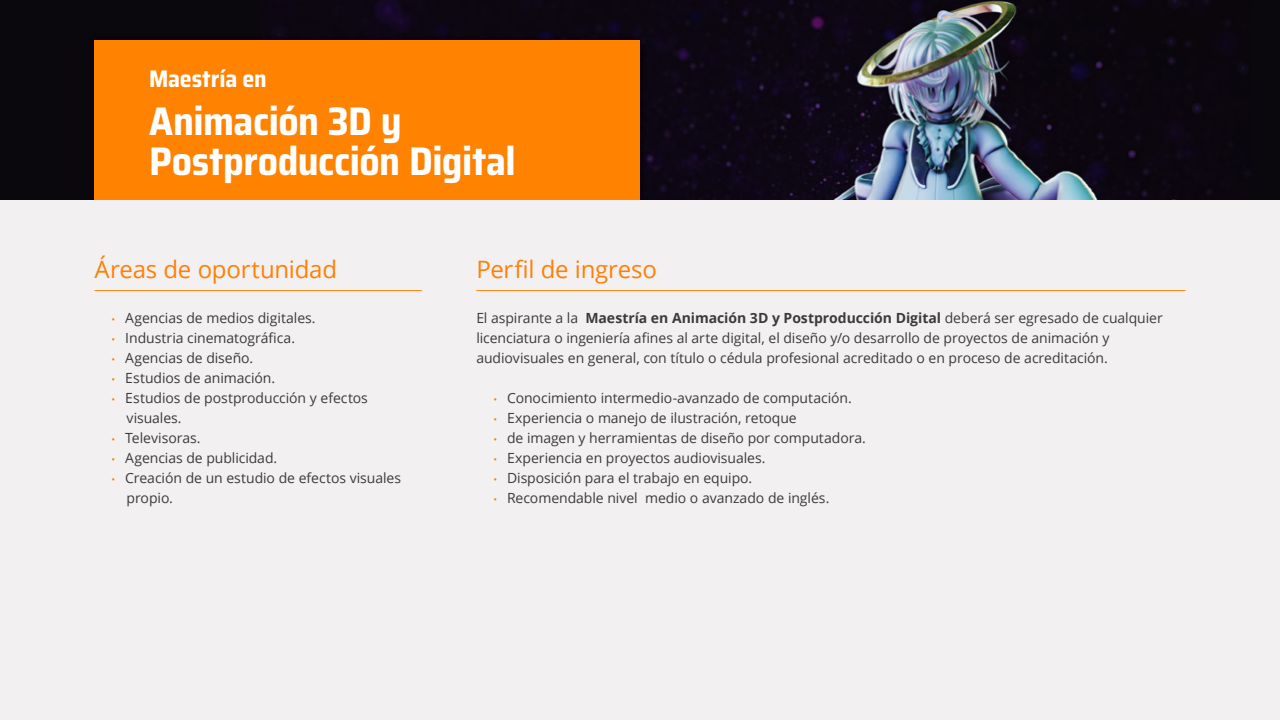
<style>
.page{position:relative;width:1280px;height:720px;background:#fff}
.page>*{position:absolute;margin:0;border:0;box-sizing:border-box;transform-origin:0 0}
.t1{font:700 semi-condensed 40px/40px "Saira";letter-spacing:-.01em;color:#fff}
.Tema{font:24px "Open Sans";letter-spacing:-.01em;color:#ff8006}
.t2{font:700 semi-condensed 24px "Saira";letter-spacing:-.005em;color:#fff}
.Paragraph_Style_1{font:14px/20px "Open Sans";letter-spacing:-.005em;color:#3c3a3b}
.s1{font-size:10px;color:#ff8200}
.s2{font-weight:700}
</style>
<div class="page">
<div style="left:0;top:0;width:1280px;height:200px;background:#0a080d"></div>
<img style="left:273px;top:0;width:976px;height:200px">
<div style="left:88px;top:33px;width:559px;height:174px;background:#09050c"></div>
<div style="left:95px;top:40px;width:545px;height:160px;background:#ff8200"></div>
<div style="left:0;top:200px;width:1280px;height:520px;background:#f3f0f1"></div>
<hr style="left:95px;top:290px;width:327px;height:1px;background:#ff8006">
<hr style="left:476px;top:290px;width:709px;height:1px;background:#ff8006">
<h2 class="t2" style="left:149px;top:61px;width:119px">Maestría en</h2>
<h1 class="t1" style="left:149px;top:101px;width:368px">Animación 3D y<br>Postproducción Digital</h1>
<p class="Tema" style="left:95px;top:253px;width:244px">Áreas de oportunidad</p>
<p class="Paragraph_Style_1" style="left:112px;top:308px;width:206px"><span class="s1">•</span> Agencias de medios digitales.</p>
<p class="Paragraph_Style_1" style="left:112px;top:328px;width:185px"><span class="s1">•</span> Industria cinematográfica.</p>
<p class="Paragraph_Style_1" style="left:112px;top:348px;width:143px"><span class="s1">•</span> Agencias de diseño.</p>
<p class="Paragraph_Style_1" style="left:112px;top:368px;width:165px"><span class="s1">•</span> Estudios de animación.</p>
<p class="Paragraph_Style_1" style="left:127px;top:388px;width:243px;text-indent:-15px"><span class="s1">•</span> Estudios de postproducción y efectos visuales.</p>
<p class="Paragraph_Style_1" style="left:112px;top:428px;width:91px"><span class="s1">•</span> Televisoras.</p>
<p class="Paragraph_Style_1" style="left:112px;top:448px;width:167px"><span class="s1">•</span> Agencias de publicidad.</p>
<p class="Paragraph_Style_1" style="left:127px;top:468px;width:276px;text-indent:-15px"><span class="s1">•</span> Creación de un estudio de efectos visuales propio.</p>
<p class="Tema" style="left:476px;top:253px;width:182px">Perfil de ingreso</p>
<p class="Paragraph_Style_1" style="left:476px;top:308px;width:688px">El aspirante a la <span class="s2">Maestría en Animación 3D y Postproducción Digital</span> deberá ser egresado de cualquier licenciatura o ingeniería afines al arte digital, el diseño y/o desarrollo de proyectos de animación y audiovisuales en general, con título o cédula profesional acreditado o en proceso de acreditación.</p>
<p class="Paragraph_Style_1" style="left:493px;top:388px;width:360px"><span class="s1">•</span> Conocimiento intermedio-avanzado de computación.</p>
<p class="Paragraph_Style_1" style="left:493px;top:408px;width:305px"><span class="s1">•</span> Experiencia o manejo de ilustración, retoque</p>
<p class="Paragraph_Style_1" style="left:493px;top:428px;width:374px"><span class="s1">•</span> de imagen y herramientas de diseño por computadora.</p>
<p class="Paragraph_Style_1" style="left:493px;top:448px;width:274px"><span class="s1">•</span> Experiencia en proyectos audiovisuales.</p>
<p class="Paragraph_Style_1" style="left:493px;top:468px;width:260px"><span class="s1">•</span> Disposición para el trabajo en equipo.</p>
<p class="Paragraph_Style_1" style="left:493px;top:488px;width:338px"><span class="s1">•</span> Recomendable nivel medio o avanzado de inglés.</p>
</div>
